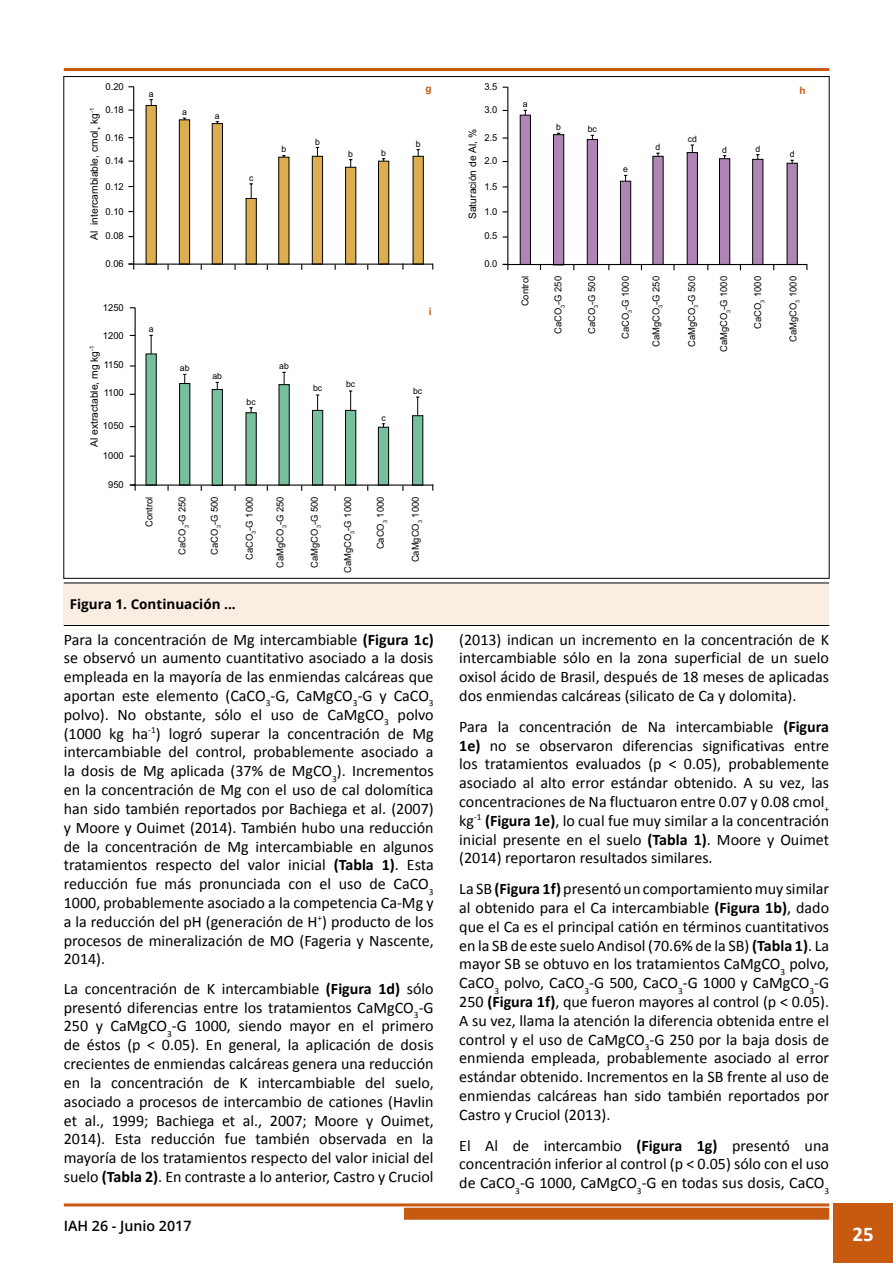
<style>
.page{position:relative;width:893px;height:1263px;background:#fff}
.page>*{position:absolute;margin:0;border:0;box-sizing:border-box;transform-origin:0 0}
.t1{font:700 21px "Calibri";color:#fff}
.t2{font:16.05px/18.8px "Calibri";color:#000;text-align:justify}
.t3{font:600 14.25px "Open Sans";color:#000}
.t4{font:700 13.5px "Open Sans";color:#000}
.t5{font:10.35px "Arial";color:#000}
.t6{font:700 10.35px "Arial";color:#c75a0e}
.t7{font:9.6px "Arial";color:#000}
.t8{font:8.85px "Arial";color:#000}
.s1{font-weight:700}
</style>
<div class="page">
<hr style="left:64px;top:68px;width:765px;height:3px;background:#c75a0e">
<hr style="left:64px;top:1203px;width:765px;height:3px;background:#c75a0e">
<div style="left:833px;top:1203px;width:60px;height:60px;background:#c75a0e"></div>
<div style="left:404px;top:1208px;width:425px;height:12px;background:#c75a0e"></div>
<div style="left:64px;top:583px;width:765px;height:42px;background:#faeee3"></div>
<hr style="left:64px;top:583px;width:765px;height:1px;background:#000">
<hr style="left:64px;top:625px;width:765px;height:1px;background:#000">
<svg style="left:133px;top:86px;width:301px;height:179px"></svg>
<svg style="left:128px;top:109px;width:6px;height:2px"></svg>
<svg style="left:128px;top:263px;width:6px;height:7px"></svg>
<svg style="left:507px;top:86px;width:300px;height:180px"></svg>
<svg style="left:134px;top:307px;width:300px;height:179px"></svg>
<svg style="left:130px;top:484px;width:6px;height:7px"></svg>
<p class="t7" style="left:106px;top:81px;width:20px">0.20</p>
<p class="t7" style="left:106px;top:104px;width:20px">0.18</p>
<p class="t7" style="left:106px;top:131px;width:20px">0.16</p>
<p class="t7" style="left:106px;top:155px;width:20px">0.14</p>
<p class="t7" style="left:106px;top:180px;width:20px">0.12</p>
<p class="t7" style="left:106px;top:205px;width:20px">0.10</p>
<p class="t7" style="left:106px;top:229px;width:20px">0.08</p>
<p class="t7" style="left:106px;top:257px;width:20px">0.06</p>
<p class="t5" style="left:87px;top:240px;width:133px;rotate:-90deg">Al intercambiable, cmol<sub>+</sub> kg<sup>-1</sup></p>
<p class="t7" style="left:103px;top:302px;width:22px">1250</p>
<p class="t7" style="left:103px;top:329px;width:22px">1200</p>
<p class="t7" style="left:104px;top:358px;width:22px">1150</p>
<p class="t7" style="left:104px;top:387px;width:22px">1100</p>
<p class="t7" style="left:103px;top:420px;width:22px">1050</p>
<p class="t7" style="left:103px;top:449px;width:22px">1000</p>
<p class="t7" style="left:108px;top:478px;width:17px">950</p>
<p class="t5" style="left:87px;top:447px;width:103px;rotate:-90deg">Al extractable, mg kg<sup>-1</sup></p>
<p class="t8" style="left:149px;top:88px;width:6px">a</p>
<p class="t8" style="left:182px;top:106px;width:6px">a</p>
<p class="t8" style="left:215px;top:110px;width:6px">a</p>
<p class="t8" style="left:249px;top:172px;width:6px">c</p>
<p class="t8" style="left:281px;top:143px;width:6px">b</p>
<p class="t8" style="left:315px;top:136px;width:6px">b</p>
<p class="t8" style="left:348px;top:148px;width:6px">b</p>
<p class="t8" style="left:381px;top:147px;width:6px">b</p>
<p class="t8" style="left:149px;top:323px;width:6px">a</p>
<p class="t8" style="left:180px;top:362px;width:11px">ab</p>
<p class="t8" style="left:212px;top:370px;width:11px">ab</p>
<p class="t8" style="left:247px;top:396px;width:11px">bc</p>
<p class="t8" style="left:279px;top:360px;width:11px">ab</p>
<p class="t8" style="left:313px;top:382px;width:11px">bc</p>
<p class="t8" style="left:346px;top:379px;width:11px">bc</p>
<p class="t8" style="left:381px;top:412px;width:6px">c</p>
<p class="t7" style="left:484px;top:81px;width:15px">3.5</p>
<p class="t7" style="left:484px;top:104px;width:15px">3.0</p>
<p class="t7" style="left:484px;top:131px;width:15px">2.5</p>
<p class="t7" style="left:484px;top:155px;width:15px">2.0</p>
<p class="t7" style="left:484px;top:180px;width:15px">1.5</p>
<p class="t7" style="left:484px;top:205px;width:15px">1.0</p>
<p class="t7" style="left:484px;top:229px;width:15px">0.5</p>
<p class="t7" style="left:484px;top:257px;width:15px">0.0</p>
<p class="t6" style="left:425px;top:82px;width:8px">g</p>
<p class="t8" style="left:416px;top:138px;width:6px">b</p>
<p class="t5" style="left:466px;top:219px;width:91px;rotate:-90deg">Saturación de Al, %</p>
<p class="t6" style="left:429px;top:304px;width:4px">i</p>
<p class="t8" style="left:413px;top:385px;width:11px">bc</p>
<p class="t7" style="left:143px;top:527px;width:32px;rotate:-90deg">Control</p>
<p class="t7" style="left:176px;top:555px;width:59px;rotate:-90deg">CaCO<sub>3</sub>-G 250</p>
<p class="t7" style="left:208px;top:555px;width:59px;rotate:-90deg">CaCO<sub>3</sub>-G 500</p>
<p class="t7" style="left:243px;top:560px;width:65px;rotate:-90deg">CaCO<sub>3</sub>-G 1000</p>
<p class="t7" style="left:274px;top:568px;width:72px;rotate:-90deg">CaMgCO<sub>3</sub>-G 250</p>
<p class="t7" style="left:308px;top:568px;width:72px;rotate:-90deg">CaMgCO<sub>3</sub>-G 500</p>
<p class="t7" style="left:342px;top:573px;width:78px;rotate:-90deg">CaMgCO<sub>3</sub>-G 1000</p>
<p class="t7" style="left:374px;top:549px;width:54px;rotate:-90deg">CaCO<sub>3</sub> 1000</p>
<p class="t7" style="left:409px;top:562px;width:67px;rotate:-90deg">CaMgCO<sub>3</sub> 1000</p>
<p class="t8" style="left:523px;top:98px;width:6px">a</p>
<p class="t8" style="left:556px;top:121px;width:6px">b</p>
<p class="t8" style="left:588px;top:123px;width:11px">bc</p>
<p class="t8" style="left:623px;top:163px;width:6px">e</p>
<p class="t8" style="left:656px;top:141px;width:6px">d</p>
<p class="t8" style="left:688px;top:133px;width:11px">cd</p>
<p class="t8" style="left:722px;top:144px;width:6px">d</p>
<p class="t8" style="left:755px;top:143px;width:6px">d</p>
<p class="t6" style="left:799px;top:83px;width:8px">h</p>
<p class="t8" style="left:790px;top:148px;width:6px">d</p>
<p class="t7" style="left:519px;top:306px;width:32px;rotate:-90deg">Control</p>
<p class="t7" style="left:552px;top:334px;width:59px;rotate:-90deg">CaCO<sub>3</sub>-G 250</p>
<p class="t7" style="left:585px;top:334px;width:59px;rotate:-90deg">CaCO<sub>3</sub>-G 500</p>
<p class="t7" style="left:619px;top:339px;width:65px;rotate:-90deg">CaCO<sub>3</sub>-G 1000</p>
<p class="t7" style="left:650px;top:347px;width:72px;rotate:-90deg">CaMgCO<sub>3</sub>-G 250</p>
<p class="t7" style="left:685px;top:347px;width:72px;rotate:-90deg">CaMgCO<sub>3</sub>-G 500</p>
<p class="t7" style="left:718px;top:352px;width:78px;rotate:-90deg">CaMgCO<sub>3</sub>-G 1000</p>
<p class="t7" style="left:752px;top:329px;width:54px;rotate:-90deg">CaCO<sub>3</sub> 1000</p>
<p class="t7" style="left:787px;top:342px;width:67px;rotate:-90deg">CaMgCO<sub>3</sub> 1000</p>
<p class="t4" style="left:70px;top:595px;width:167px">Figura 1. Continuación ...</p>
<p class="t2" style="left:64px;top:629px;width:371px">Para la concentración de Mg intercambiable <span class="s1">(Figura 1c) </span>se observó un aumento cuantitativo asociado a la dosis empleada en la mayoría de las enmiendas calcáreas que aportan este elemento (CaCO<sub>3</sub>-G, CaMgCO<sub>3</sub>-G y CaCO<sub>3 </sub>polvo). No obstante, sólo el uso de CaMgCO<sub>3</sub> polvo (1000 kg ha<sup>-1</sup>) logró superar la concentración de Mg intercambiable del control, probablemente asociado a la dosis de Mg aplicada (37% de MgCO<sub>3</sub>). Incrementos en la concentración de Mg con el uso de cal dolomítica han sido también reportados por Bachiega et al. (2007) y Moore y Ouimet (2014). También hubo una reducción de la concentración de Mg intercambiable en algunos tratamientos respecto del valor inicial <span class="s1">(Tabla 1)</span>. Esta reducción fue más pronunciada con el uso de CaCO<sub>3<br></sub>1000, probablemente asociado a la competencia Ca-Mg y a la reducción del pH (generación de H<sup>+</sup>) producto de los procesos de mineralización de MO (Fageria y Nascente, 2014).</p>
<p class="t2" style="left:64px;top:978px;width:371px">La concentración de K intercambiable <span class="s1">(Figura 1d)</span> sólo presentó diferencias entre los tratamientos CaMgCO<sub>3</sub>-G 250 y CaMgCO<sub>3</sub>-G 1000, siendo mayor en el primero de éstos (p &lt; 0.05). En general, la aplicación de dosis crecientes de enmiendas calcáreas genera una reducción en la concentración de K intercambiable del suelo, asociado a procesos de intercambio de cationes (Havlin et al., 1999; Bachiega et al., 2007; Moore y Ouimet, 2014). Esta reducción fue también observada en la mayoría de los tratamientos respecto del valor inicial del suelo <span class="s1">(Tabla 2)</span>. En contraste a lo anterior, Castro y Cruciol</p>
<p class="t3" style="left:64px;top:1216px;width:129px">IAH 26 - Junio 2017</p>
<p class="t2" style="left:459px;top:629px;width:371px">(2013) indican un incremento en la concentración de K intercambiable sólo en la zona superficial de un suelo oxisol ácido de Brasil, después de 18 meses de aplicadas dos enmiendas calcáreas (silicato de Ca y dolomita).</p>
<p class="t2" style="left:459px;top:716px;width:371px">Para la concentración de Na intercambiable <span class="s1">(Figura 1e)</span> no se observaron diferencias significativas entre los tratamientos evaluados (p &lt; 0.05), probablemente asociado al alto error estándar obtenido. A su vez, las concentraciones de Na fluctuaron entre 0.07 y 0.08 cmol<sub>+ </sub>kg<sup>-1</sup> <span class="s1">(Figura 1e)</span>, lo cual fue muy similar a la concentración inicial presente en el suelo <span class="s1">(Tabla 1)</span>. Moore y Ouimet (2014) reportaron resultados similares.</p>
<p class="t2" style="left:459px;top:879px;width:371px">La SB <span class="s1">(Figura 1f)</span> presentó un comportamiento muy similar al obtenido para el Ca intercambiable <span class="s1">(Figura 1b)</span>, dado que el Ca es el principal catión en términos cuantitativos en la SB de este suelo Andisol (70.6% de la SB) <span class="s1">(Tabla 1)</span>. La mayor SB se obtuvo en los tratamientos CaMgCO<sub>3</sub> polvo, CaCO<sub>3</sub> polvo, CaCO<sub>3</sub>-G 500, CaCO<sub>3</sub>-G 1000 y CaMgCO<sub>3</sub>-G 250 <span class="s1">(Figura 1f)</span>, que fueron mayores al control (p &lt; 0.05).<br>A su vez, llama la atención la diferencia obtenida entre el control y el uso de CaMgCO<sub>3</sub>-G 250 por la baja dosis de enmienda empleada, probablemente asociado al error estándar obtenido. Incrementos en la SB frente al uso de enmiendas calcáreas han sido también reportados por Castro y Cruciol (2013).</p>
<p class="t2" style="left:459px;top:1135px;width:371px">El Al de intercambio <span class="s1">(Figura 1g)</span> presentó una concentración inferior al control (p &lt; 0.05) sólo con el uso de CaCO<sub>3</sub>-G 1000, CaMgCO<sub>3</sub>-G en todas sus dosis, CaCO<sub>3</sub></p>
<h1 class="t1" style="left:853px;top:1221px;width:23px">25</h1>
</div>
